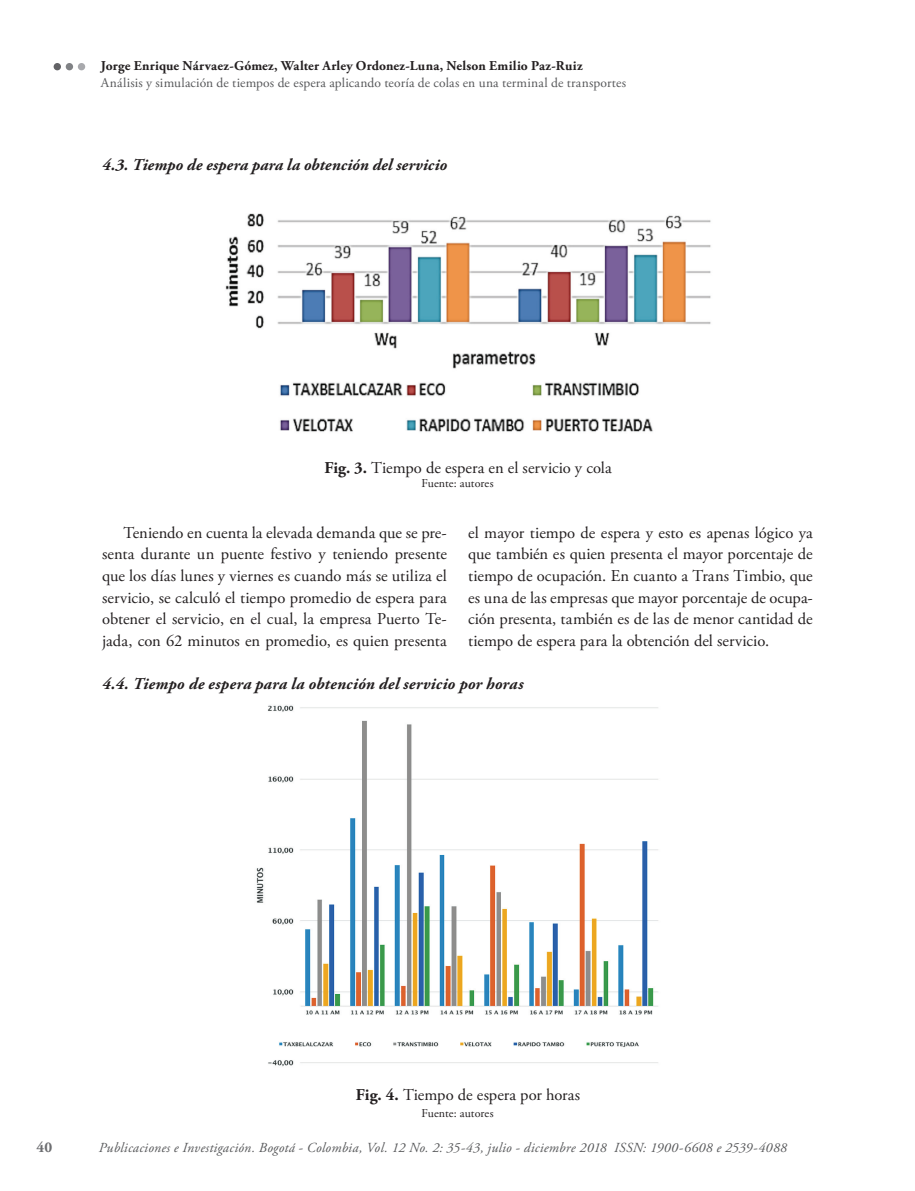
<style>
.page{position:relative;width:915px;height:1191px;background:#fff}
.page>*{position:absolute;margin:0;border:0;box-sizing:border-box;transform-origin:0 0}
.TEXTO_CORRIDO{font:16.5px/21.6px "Adobe Garamond Pro";color:#231f20;text-align:justify}
._3_Subtitulos{font:italic 700 16.5px "Adobe Garamond Pro";letter-spacing:.005em;color:#231f20}
.t1{font:700 15px "Adobe Garamond Pro";color:#6c6d70}
.t2{font:italic 13.8px "Adobe Garamond Pro";letter-spacing:.02em;color:#57585a}
.t3{font:13.5px "Adobe Garamond Pro";letter-spacing:.01em;color:#57585a}
.t4{font:700 13.5px "Adobe Garamond Pro";letter-spacing:.015em;color:#231f20}
.Fuente{font:12px "Adobe Garamond Pro";color:#231f20}
.s1{font-weight:700}
</style>
<div class="page">
<div style="left:54px;top:63px;width:7px;height:7px;background:#636366;border-radius:50%"></div>
<div style="left:66px;top:63px;width:7px;height:7px;background:#808285;border-radius:50%"></div>
<div style="left:78px;top:63px;width:7px;height:7px;background:#a8a9ad;border-radius:50%"></div>
<img style="left:225px;top:213px;width:486px;height:219px">
<img style="left:256px;top:705px;width:403px;height:362px">
<p class="t4" style="left:101px;top:58px;width:483px">Jorge Enrique Nárvaez-Gómez, Walter Arley Ordonez-Luna, Nelson Emilio Paz-Ruiz</p>
<p class="t3" style="left:101px;top:75px;width:526px">Análisis y simulación de tiempos de espera aplicando teoría de colas en una terminal de transportes</p>
<p class="_3_Subtitulos" style="left:102px;top:156px;width:346px">4.3. Tiempo de espera para la obtención del servicio</p>
<p class="TEXTO_CORRIDO" style="left:324px;top:457px;width:289px"><span class="s1">Fig. 3.</span> Tiempo de espera en el servicio y cola</p>
<p class="Fuente" style="left:421px;top:475px;width:74px">Fuente: autores</p>
<p class="TEXTO_CORRIDO" style="left:102px;top:522px;width:346px;text-indent:21px">Teniendo en cuenta la elevada demanda que se pre&shy;senta durante un puente festivo y teniendo presente que los días lunes y viernes es cuando más se utiliza el servicio, se calculó el tiempo promedio de espera para obtener el servicio, en el cual, la empresa Puerto Te&shy;jada, con 62 minutos en promedio, es quien presenta</p>
<p class="TEXTO_CORRIDO" style="left:468px;top:522px;width:346px">el mayor tiempo de espera y esto es apenas lógico ya que también es quien presenta el mayor porcentaje de tiempo de ocupación. En cuanto a Trans Timbio, que es una de las empresas que mayor porcentaje de ocupa&shy;ción presenta, también es de las de menor cantidad de tiempo de espera para la obtención del servicio.</p>
<p class="_3_Subtitulos" style="left:102px;top:674px;width:422px">4.4. Tiempo de espera para la obtención del servicio por horas</p>
<p class="t1" style="left:36px;top:1138px;width:17px">40</p>
<p class="TEXTO_CORRIDO" style="left:356px;top:1084px;width:226px"><span class="s1">Fig. 4.</span> Tiempo de espera por horas</p>
<p class="Fuente" style="left:421px;top:1106px;width:74px">Fuente: autores</p>
<p class="t2" style="left:99px;top:1139px;width:689px">Publicaciones e Investigación. Bogotá - Colombia, Vol. 12 No. 2: 35-43, julio - diciembre 2018 ISSN: 1900-6608 e 2539-4088</p>
</div>
